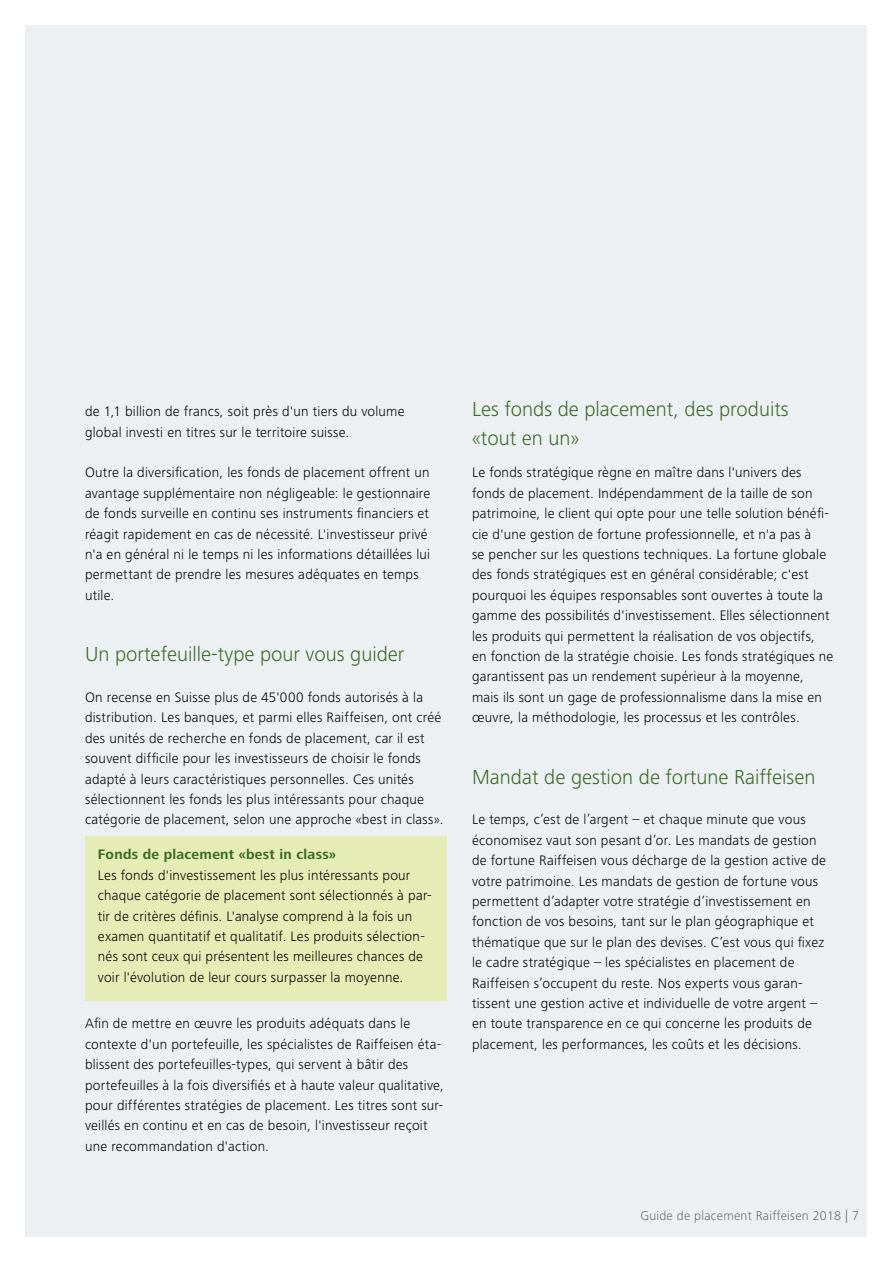
<style>
.page{position:relative;width:893px;height:1263px;background:#fff}
.page>*{position:absolute;margin:0;border:0;box-sizing:border-box;transform-origin:0 0}
.t1{font:300 21px/28.5px "Frutiger Next LT";color:#3b6827}
.t2{font:300 14.25px/20.4px "Frutiger Next LT";letter-spacing:.015em;color:#000}
.t3{font:700 14.25px "Frutiger Next LT";letter-spacing:.02em;color:#3b6827}
.t4{font:300 13.2px "Frutiger Next LT";letter-spacing:.02em;color:#6d6a63}
</style>
<div class="page">
<div style="left:26px;top:26px;width:841px;height:1211px;background:#edf0f3"></div>
<div style="left:85px;top:836px;width:361px;height:164px;background:#e5ecb6"></div>
<p class="t2" style="left:85px;top:401px;width:321px">de 1,1 billion de francs, soit près d'un tiers du volume global investi en titres sur le territoire suisse.</p>
<p class="t2" style="left:85px;top:462px;width:347px">Outre la diversification, les fonds de placement offrent un avantage supplémentaire non négligeable: le gestionnaire de fonds surveille en continu ses instruments financiers et réagit rapidement en cas de nécessité. L'investisseur privé n'a en général ni le temps ni les informations détaillées lui permettant de prendre les mesures adéquates en temps utile.</p>
<h1 class="t1" style="left:85px;top:640px;width:321px">Un portefeuille-type pour vous guider</h1>
<p class="t2" style="left:85px;top:687px;width:360px">On recense en Suisse plus de 45'000 fonds autorisés à la distribution. Les banques, et parmi elles Raiffeisen, ont créé des unités de recherche en fonds de placement, car il est souvent difficile pour les investisseurs de choisir le fonds adapté à leurs caractéristiques personnelles. Ces unités sélectionnent les fonds les plus intéressants pour chaque catégorie de placement, selon une approche «best in class».</p>
<p class="t3" style="left:98px;top:847px;width:240px">Fonds de placement «best in class»</p>
<p class="t2" style="left:98px;top:865px;width:335px">Les fonds d'investissement les plus intéressants pour chaque catégorie de placement sont sélectionnés à par&shy;tir de critères définis. L'analyse comprend à la fois un examen quantitatif et qualitatif. Les produits sélection&shy;nés sont ceux qui présentent les meilleures chances de voir l'évolution de leur cours surpasser la moyenne.</p>
<p class="t2" style="left:85px;top:1013px;width:360px">Afin de mettre en œuvre les produits adéquats dans le contexte d'un portefeuille, les spécialistes de Raiffeisen éta&shy;blissent des portefeuilles-types, qui servent à bâtir des portefeuilles à la fois diversifiés et à haute valeur qualitative, pour différentes stratégies de placement. Les titres sont sur&shy;veillés en continu et en cas de besoin, l'investisseur reçoit une recommandation d'action.</p>
<h1 class="t1" style="left:472px;top:395px;width:318px">Les fonds de placement, des produits «tout en un»</h1>
<p class="t2" style="left:472px;top:462px;width:363px">Le fonds stratégique règne en maître dans l'univers des fonds de placement. Indépendamment de la taille de son patrimoine, le client qui opte pour une telle solution bénéfi&shy;cie d'une gestion de fortune professionnelle, et n'a pas à<br>se pencher sur les questions techniques. La fortune globale des fonds stratégiques est en général considérable; c'est pourquoi les équipes responsables sont ouvertes à toute la gamme des possibilités d'investissement. Elles sélectionnent les produits qui permettent la réalisation de vos objectifs,<br>en fonction de la stratégie choisie. Les fonds stratégiques ne garantissent pas un rendement supérieur à la moyenne, mais ils sont un gage de professionnalisme dans la mise en œuvre, la méthodologie, les processus et les contrôles.</p>
<h1 class="t1" style="left:472px;top:762px;width:345px">Mandat de gestion de fortune Raiffeisen</h1>
<p class="t2" style="left:472px;top:809px;width:356px">Le temps, c’est de l’argent – et chaque minute que vous économisez vaut son pesant d’or. Les mandats de gestion de fortune Raiffeisen vous décharge de la gestion active de votre patrimoine. Les mandats de gestion de fortune vous permettent d’adapter votre stratégie d’investissement en fonction de vos besoins, tant sur le plan géographique et thématique que sur le plan des devises. C’est vous qui fixez le cadre stratégique – les spécialistes en placement de Raiffeisen s’occupent du reste. Nos experts vous garan&shy;tissent une gestion active et individuelle de votre argent – en toute transparence en ce qui concerne les produits de placement, les performances, les coûts et les décisions.</p>
<p class="t4" style="left:640px;top:1209px;width:220px">Guide de placement Raiffeisen 2018 | 7</p>
</div>
